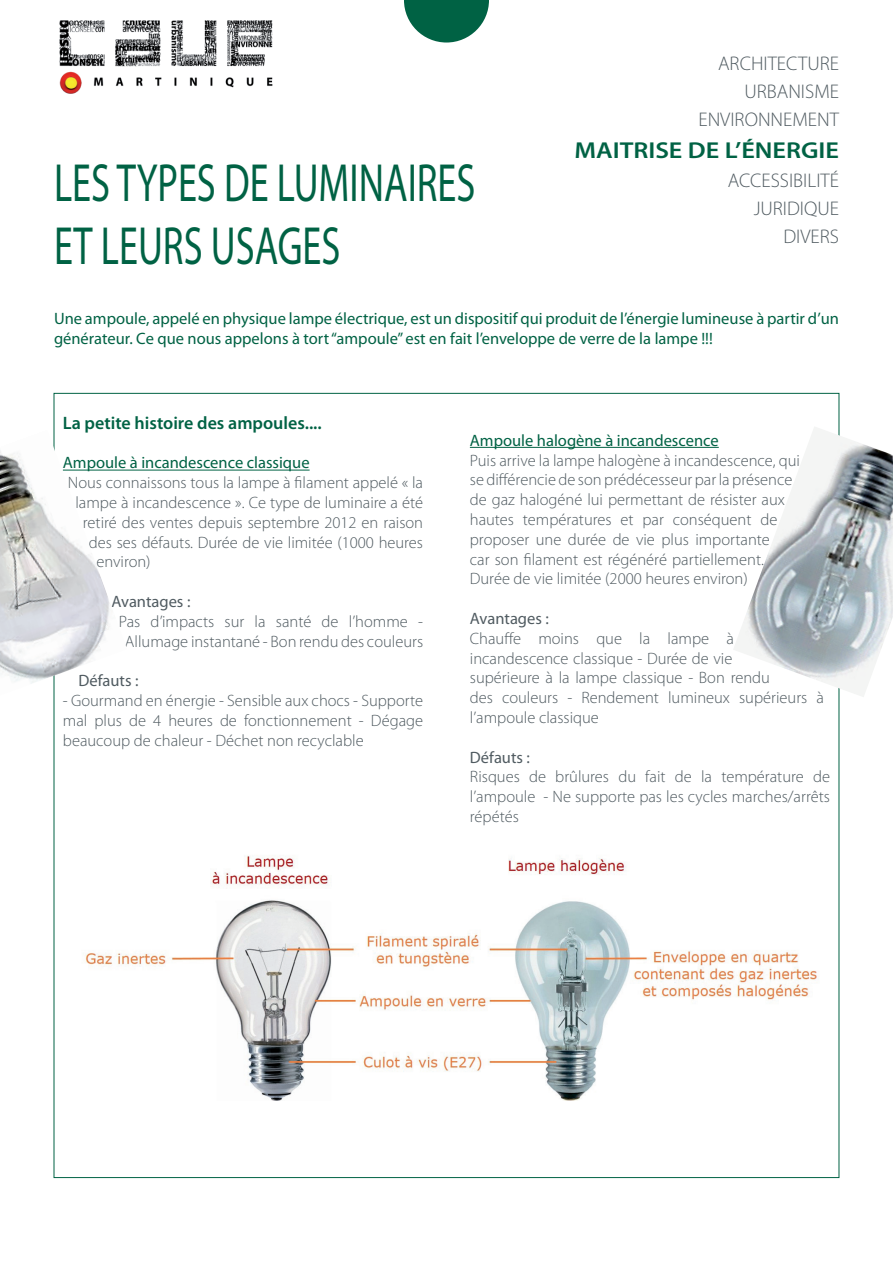
<style>
.page{position:relative;width:893px;height:1263px;background:#fff}
.page>*{position:absolute;margin:0;border:0;box-sizing:border-box;transform-origin:0 0}
.t1{font:54px/63px "Myriad Pro";color:#006244;scale:.71 1}
.t2{font:600 23.1px "Myriad Pro";color:#006244;scale:1.14 1}
.t3{font:300 19.8px/28.3px "Myriad Pro";color:#505b61;text-align:right}
.t4{font:600 18px "Myriad Pro";color:#006244}
.t5{font:300 16.5px/19.8px "Myriad Pro";color:#505b61;text-align:justify}
.t6{font:16.5px/19.8px "Myriad Pro";color:#006244}
.t7{font:16.5px "Myriad Pro";color:#505b61}
</style>
<div class="page">
<svg style="left:404px;top:0;width:85px;height:43px"></svg>
<img style="left:59px;top:20px;width:214px;height:73px">
<hr style="left:63px;top:470px;width:247px;height:1px;background:#006244">
<hr style="left:470px;top:447px;width:249px;height:1px;background:#006244">
<img style="left:0;top:430px;width:127px;height:265px">
<img style="left:734px;top:426px;width:159px;height:271px">
<img style="left:85px;top:855px;width:734px;height:245px">
<h1 class="t1" style="left:54px;top:152px;width:595px">LES TYPES DE LUMINAIRES<br>ET LEURS USAGES</h1>
<p class="t3" style="left:698px;top:49px;width:142px">ARCHITECTURE<br>URBANISME<br>ENVIRONNEMENT</p>
<h2 class="t2" style="left:574px;top:138px;width:233px">MAITRISE DE L’ÉNERGIE</h2>
<p class="t3" style="left:728px;top:166px;width:113px">ACCESSIBILITÉ<br>JURIDIQUE<br>DIVERS</p>
<p class="t6" style="left:54px;top:309px;width:786px">Une ampoule, appelé en physique lampe électrique, est un dispositif qui produit de l’énergie lumineuse à partir d’un générateur. Ce que nous appelons à tort “ampoule” est en fait l’enveloppe de verre de la lampe !!!</p>
<p class="t4" style="left:63px;top:413px;width:260px">La petite histoire des ampoules....</p>
<p class="t6" style="left:63px;top:453px;width:248px">Ampoule à incandescence classique</p>
<p class="t5" style="left:68px;top:473px;width:357px">Nous connaissons tous la lampe à filament appelé « la</p>
<p class="t5" style="left:75px;top:493px;width:349px">lampe à incandescence ». Ce type de luminaire a été</p>
<p class="t5" style="left:83px;top:513px;width:342px">retiré des ventes depuis septembre 2012 en raison</p>
<p class="t5" style="left:89px;top:532px;width:336px">des ses défauts. Durée de vie limitée (1000 heures</p>
<p class="t5" style="left:96px;top:552px;width:56px">environ)</p>
<p class="t7" style="left:111px;top:592px;width:81px">Avantages :</p>
<p class="t5" style="left:119px;top:612px;width:306px;text-align:center">Pas d’impacts sur la santé de l’homme -<br>Allumage instantané - Bon rendu des couleurs</p>
<p class="t7" style="left:78px;top:672px;width:62px">Défauts :</p>
<p class="t5" style="left:63px;top:691px;width:362px">- Gourmand en énergie - Sensible aux chocs - Supporte mal plus de 4 heures de fonctionnement - Dégage beaucoup de chaleur - Déchet non recyclable</p>
<p class="t6" style="left:470px;top:431px;width:250px">Ampoule halogène à incandescence</p>
<p class="t5" style="left:470px;top:450px;width:332px;text-align:left">Puis arrive la lampe halogène à incandescence, qui se différencie de son prédécesseur par la présence de gaz halogéné lui permettant de résister aux hautes températures et par conséquent de proposer une durée de vie plus importante<br>car son filament est régénéré partiellement.<br>Durée de vie limitée (2000 heures environ)</p>
<p class="t7" style="left:470px;top:609px;width:81px">Avantages :</p>
<p class="t5" style="left:470px;top:629px;width:356px;text-align:left">Chauffe moins que la lampe à incandescence classique - Durée de vie<br>supérieure à la lampe classique - Bon rendu<br>des couleurs - Rendement lumineux supérieurs à l’ampoule classique</p>
<p class="t7" style="left:470px;top:748px;width:62px">Défauts :</p>
<p class="t5" style="left:470px;top:767px;width:362px">Risques de brûlures du fait de la température de l’ampoule - Ne supporte pas les cycles marches/arrêts répétés</p>
</div>
